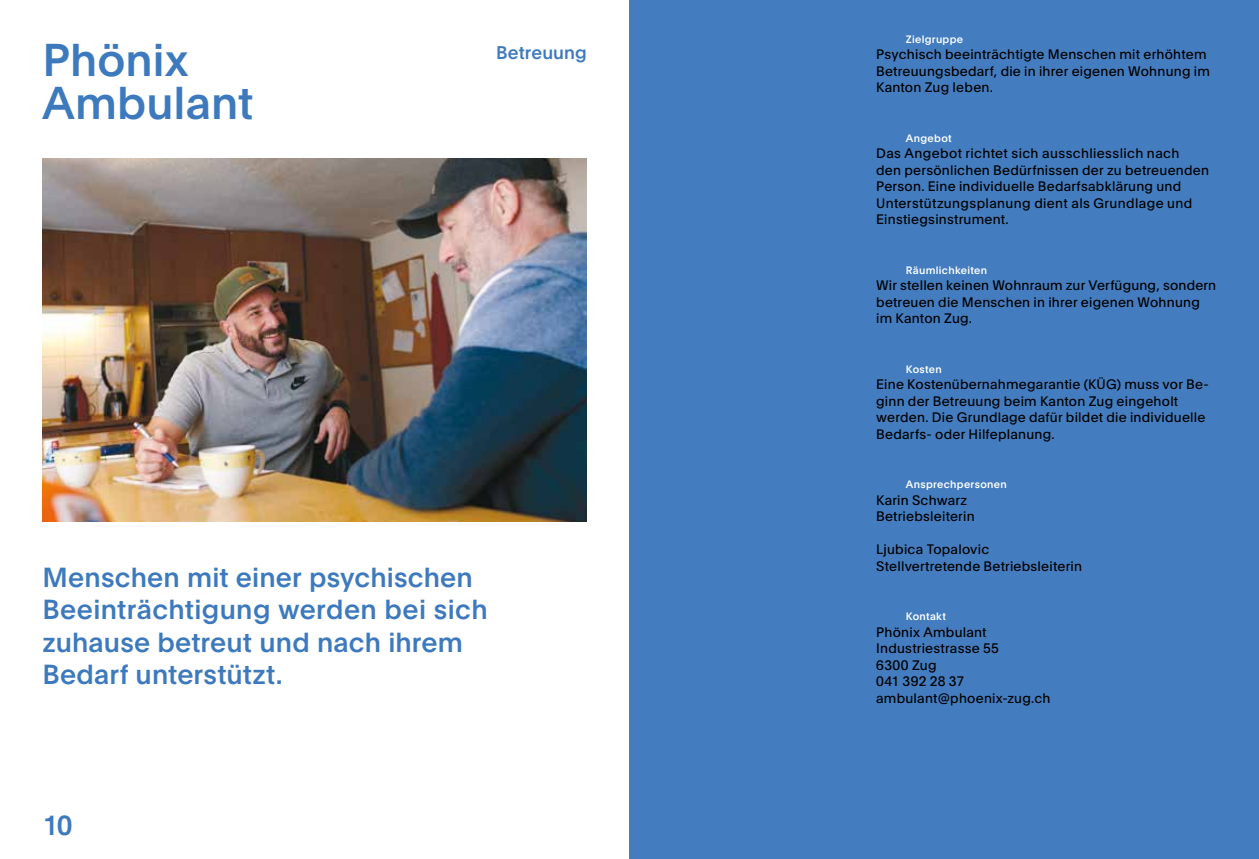
<style>
.page{position:relative;width:1259px;height:859px;background:#fff}
.page>*{position:absolute;margin:0;border:0;box-sizing:border-box;transform-origin:0 0}
.t1{font:500 45px/43.5px "Plain";color:#3d79bd}
.t2{font:500 27px/32.4px "Plain";letter-spacing:.01em;color:#3d79bd}
.t3{font:500 18px "Plain";letter-spacing:.005em;color:#3d79bd}
.t4{font:13.5px/16.5px "Plain";letter-spacing:.02em;color:#000}
.t5{font:500 10.5px "Plain";letter-spacing:.03em;color:#fff}
.s1{font-family:"Akkurat"}
</style>
<div class="page">
<div style="left:629px;top:0;width:630px;height:859px;background:#437dc0"></div>
<img style="left:43px;top:158px;width:544px;height:363px">
<h1 class="t1" style="left:43px;top:36px;width:212px">Phönix<br>Ambulant</h1>
<h3 class="t3" style="left:496px;top:40px;width:92px">Betreuung</h3>
<h2 class="t2" style="left:43px;top:560px;width:446px">Menschen mit einer psychischen<br>Beeinträchtigung werden bei sich zuhause betreut und nach ihrem<br>Bedarf unterstützt.</h2>
<h2 class="t2" style="left:43px;top:807px;width:32px">10</h2>
<p class="t5" style="left:906px;top:31px;width:59px">Zielgruppe</p>
<p class="t4" style="left:876px;top:45px;width:335px">Psychisch beeinträchtigte Menschen mit erhöhtem<br>Betreuungsbedarf, die in ihrer eigenen Wohnung im<br>Kanton Zug leben.</p>
<p class="t5" style="left:906px;top:130px;width:47px">Angebot</p>
<p class="t4" style="left:876px;top:144px;width:334px">Das Angebot richtet sich ausschliesslich nach<br>den persönlichen Bedürfnissen der zu betreuenden Person. Eine individuelle Bedarfsabklärung und Unterstützungsplanung dient als Grundlage und Einstiegsinstrument.</p>
<p class="t5" style="left:906px;top:262px;width:83px">Räumlichkeiten</p>
<p class="t4" style="left:876px;top:276px;width:341px">Wir stellen keinen Wohnraum zur Verfügung, sondern betreuen die Menschen in ihrer eigenen Wohnung im Kanton Zug.</p>
<p class="t5" style="left:906px;top:361px;width:37px">Kosten</p>
<p class="t4" style="left:876px;top:375px;width:334px">Eine Kostenübernahmegarantie (KÜG) muss vor Be&shy;ginn der Betreuung beim Kanton Zug eingeholt werden. Die Grundlage dafür bildet die individuelle Bedarfs- oder Hilfeplanung.</p>
<p class="t5" style="left:906px;top:477px;width:102px">Ansprechpersonen</p>
<p class="t4" style="left:876px;top:491px;width:100px">Karin Schwarz<br>Betriebsleiterin</p>
<p class="t4" style="left:876px;top:540px;width:207px">Ljubica Topalovic<br>Stellvertretende Betriebsleiterin</p>
<p class="t5" style="left:906px;top:609px;width:42px">Kontakt</p>
<p class="t4" style="left:876px;top:623px;width:176px">Phönix Ambulant<br>Industriestrasse 55<br>6300 Zug<br>041 392 28 37 ambulant<span class="s1">@</span>phoenix-zug.ch</p>
</div>
